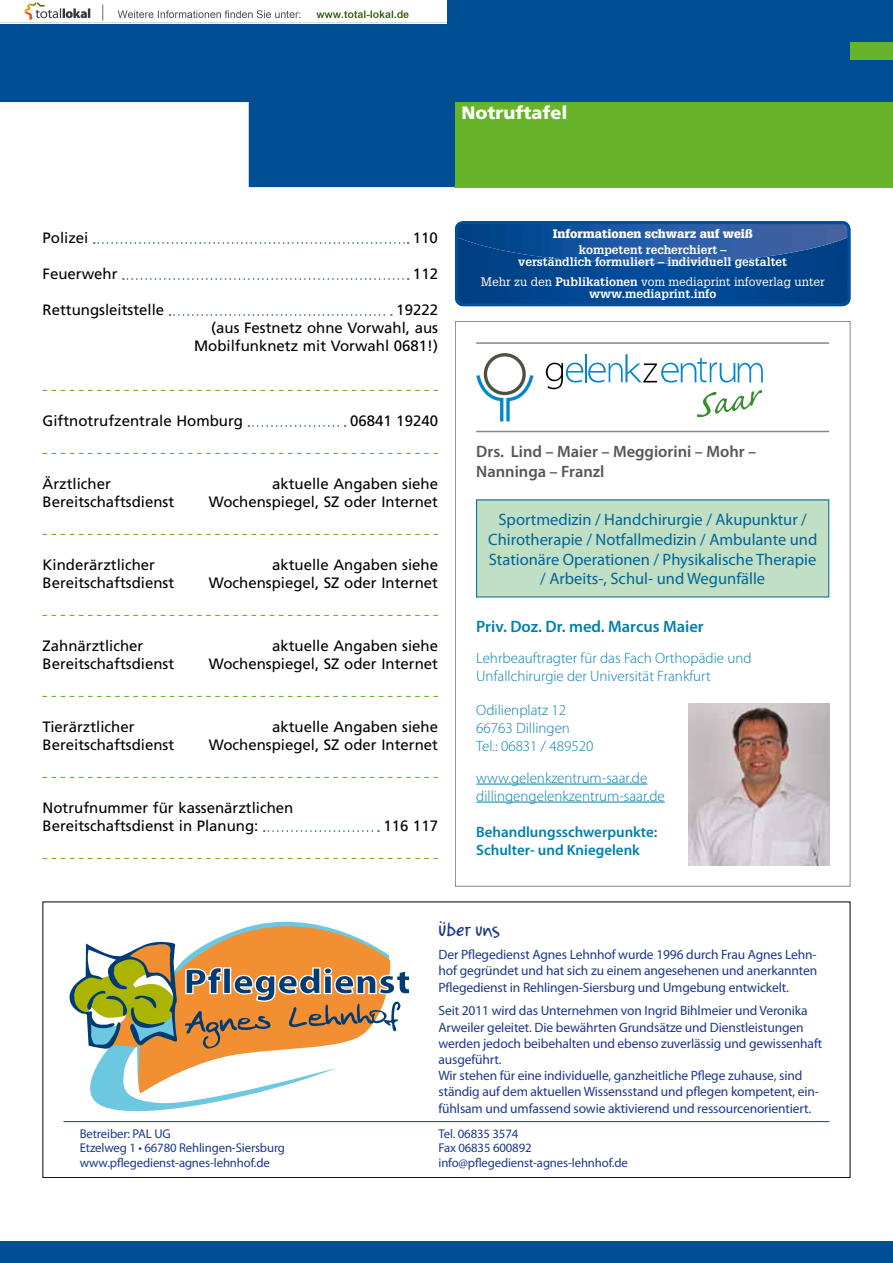
<style>
.page{position:relative;width:893px;height:1263px;background:#fff}
.page>*{position:absolute;margin:0;border:0;box-sizing:border-box;transform-origin:0 0}
.t1{font:900 18px "Frutiger LT Com";color:#fff}
.t2{font:16.5px/19.8px "Myriad Pro";color:#006698;text-align:center}
.t3{font:600 16.5px/19.8px "Myriad Pro";color:#565655}
.t4{font:600 16.5px "Myriad Pro";color:#007fac}
.t5{font:700 16.5px "Ad Pro LT Std";letter-spacing:-.01em;color:#1c388f}
.t6{font:15px/18px "Frutiger LT Com";color:#000;text-align:right}
.t7{font:300 15px/18px "Myriad Pro";color:#007fac}
.t8{font:600 15px/18px "Myriad Pro";color:#007fac}
.t9{font:13.5px/16.2px "Myriad Pro";letter-spacing:-.01em;color:#1c388f;text-align:justify}
.t10{font:12.75px/14.2px "Myriad Pro";letter-spacing:-.01em;color:#1c388f}
.t11{font:12px/12px "Glypha LT Std";color:#fff;text-align:center}
.t12{font:700 12px/12px "Glypha LT Std";color:#fff;text-align:center}
.t13{font:900 12px "Glypha LT Std";color:#fff}
.s1{font-weight:700}
</style>
<div class="page">
<svg style="left:0;top:0;width:893px;height:187px;fill:#004f94"></svg>
<div style="left:850px;top:43px;width:43px;height:17px;background:#67b32a"></div>
<div style="left:0;top:1242px;width:893px;height:21px;background:#004f94"></div>
<div style="left:455px;top:102px;width:438px;height:85px;background:#67b32a"></div>
<img style="left:689px;top:704px;width:140px;height:161px">
<div style="left:484px;top:353px;width:42px;height:42px;border:3px solid #495244;border-radius:50%"></div>
<svg style="left:476px;top:372px;width:58px;height:50px"></svg>
<svg style="left:546px;top:354px;width:217px;height:63px"></svg>
<hr style="left:476px;top:342px;width:353px;height:2px;background:#868786">
<hr style="left:476px;top:431px;width:353px;height:1px;background:#868786">
<hr style="left:476px;top:784px;width:171px;height:1px;background:#007fac">
<hr style="left:476px;top:802px;width:189px;height:1px;background:#007fac">
<div style="left:477px;top:500px;width:352px;height:97px;background:#c0dfc5"></div>
<svg style="left:70px;top:922px;width:340px;height:189px"></svg>
<hr style="left:63px;top:1121px;width:766px;height:1px;background:#1c388f">
<svg style="left:456px;top:264px;width:394px;height:42px;background:#004690"></svg>
<img style="left:459px;top:222px;width:391px;height:42px">
<div style="left:455px;top:221px;width:395px;height:85px;border:3px solid #004e9e;border-radius:7px"></div>
<svg style="left:94px;top:242px;width:315px;height:2px"></svg>
<svg style="left:123px;top:278px;width:286px;height:2px"></svg>
<svg style="left:170px;top:314px;width:222px;height:2px"></svg>
<svg style="left:43px;top:390px;width:395px;height:1px"></svg>
<svg style="left:248px;top:425px;width:98px;height:2px"></svg>
<svg style="left:43px;top:453px;width:395px;height:1px"></svg>
<svg style="left:43px;top:534px;width:395px;height:1px"></svg>
<svg style="left:43px;top:615px;width:395px;height:1px"></svg>
<svg style="left:43px;top:696px;width:395px;height:1px"></svg>
<svg style="left:43px;top:777px;width:395px;height:1px"></svg>
<svg style="left:264px;top:830px;width:115px;height:2px"></svg>
<svg style="left:43px;top:858px;width:395px;height:1px"></svg>
<img style="left:0;top:0;width:446px;height:24px">
<p class="t1" style="left:461px;top:102px;width:108px">Notruftafel</p>
<p class="t6" style="left:43px;top:229px;width:47px">Polizei</p>
<p class="t6" style="left:413px;top:229px;width:27px">110</p>
<p class="t6" style="left:43px;top:265px;width:77px">Feuerwehr</p>
<p class="t6" style="left:413px;top:265px;width:27px">112</p>
<p class="t6" style="left:43px;top:301px;width:123px">Rettungsleitstelle</p>
<p class="t6" style="left:194px;top:301px;width:245px">19222<br>(aus Festnetz ohne Vorwahl, aus<br>Mobilfunknetz mit Vorwahl 0681!)</p>
<p class="t6" style="left:43px;top:412px;width:202px">Giftnotrufzentrale Homburg</p>
<p class="t6" style="left:350px;top:412px;width:89px">06841 19240</p>
<p class="t6" style="left:43px;top:475px;width:70px">Ärztlicher</p>
<p class="t6" style="left:272px;top:475px;width:167px">aktuelle Angaben siehe</p>
<p class="t6" style="left:43px;top:493px;width:133px">Bereitschaftsdienst</p>
<p class="t6" style="left:209px;top:493px;width:231px">Wochenspiegel, SZ oder Internet</p>
<p class="t6" style="left:43px;top:556px;width:114px">Kinderärztlicher</p>
<p class="t6" style="left:272px;top:556px;width:167px">aktuelle Angaben siehe</p>
<p class="t6" style="left:43px;top:574px;width:133px">Bereitschaftsdienst</p>
<p class="t6" style="left:209px;top:574px;width:231px">Wochenspiegel, SZ oder Internet</p>
<p class="t6" style="left:43px;top:637px;width:102px">Zahnärztlicher</p>
<p class="t6" style="left:272px;top:637px;width:167px">aktuelle Angaben siehe</p>
<p class="t6" style="left:43px;top:655px;width:133px">Bereitschaftsdienst</p>
<p class="t6" style="left:209px;top:655px;width:231px">Wochenspiegel, SZ oder Internet</p>
<p class="t6" style="left:43px;top:718px;width:93px">Tierärztlicher</p>
<p class="t6" style="left:272px;top:718px;width:167px">aktuelle Angaben siehe</p>
<p class="t6" style="left:43px;top:736px;width:133px">Bereitschaftsdienst</p>
<p class="t6" style="left:209px;top:736px;width:231px">Wochenspiegel, SZ oder Internet</p>
<p class="t6" style="left:43px;top:799px;width:252px;text-align:left">Notrufnummer für kassenärztlichen<br>Bereitschaftsdienst in Planung:</p>
<p class="t6" style="left:383px;top:817px;width:56px">116 117</p>
<p class="t13" style="left:553px;top:226px;width:202px">Informationen schwarz auf weiß</p>
<p class="t12" style="left:518px;top:244px;width:270px">kompetent recherchiert –<br>verständlich formuliert – individuell gestaltet</p>
<p class="t11" style="left:481px;top:275px;width:346px">Mehr zu den <span class="s1">Publikationen</span> vom mediaprint infoverlag unter <span class="s1">www.mediaprint.info</span></p>
<p class="t3" style="left:476px;top:441px;width:282px">Drs. Lind – Maier – Meggiorini – Mohr –<br>Nanninga – Franzl</p>
<p class="t2" style="left:488px;top:509px;width:331px">Sportmedizin / Handchirurgie / Akupunktur / Chirotherapie / Notfallmedizin / Ambulante und Stationäre Operationen / Physikalische Therapie / Arbeits-, Schul- und Wegunfälle</p>
<p class="t4" style="left:476px;top:615px;width:229px">Priv. Doz. Dr. med. Marcus Maier</p>
<p class="t7" style="left:476px;top:649px;width:277px">Lehrbeauftragter für das Fach Orthopädie und<br>Unfallchirurgie der Universität Frankfurt</p>
<p class="t7" style="left:476px;top:701px;width:119px">Odilienplatz 12<br>66763 Dillingen<br>Tel.: 06831 / 489520</p>
<p class="t7" style="left:476px;top:768px;width:190px">www.gelenkzentrum-saar.de dillingengelenkzentrum-saar.de</p>
<p class="t8" style="left:476px;top:822px;width:183px">Behandlungsschwerpunkte:<br>Schulter- und Kniegelenk</p>
<p class="t5" style="left:438px;top:920px;width:63px">Über uns</p>
<p class="t9" style="left:438px;top:946px;width:380px">Der Pflegedienst Agnes Lehnhof wurde 1996 durch Frau Agnes Lehn&shy;hof gegründet und hat sich zu einem angesehenen und anerkannten Pflegedienst in Rehlingen-Siersburg und Umgebung entwickelt.</p>
<p class="t9" style="left:438px;top:1002px;width:385px;text-align:left">Seit 2011 wird das Unternehmen von Ingrid Bihlmeier und Veronika Arweiler geleitet. Die bewährten Grundsätze und Dienstleistungen werden jedoch beibehalten und ebenso zuverlässig und gewissenhaft ausgeführt.<br>Wir stehen für eine individuelle, ganzheitliche Pflege zuhause, sind ständig auf dem aktuellen Wissensstand und pflegen kompetent, ein&shy;fühlsam und umfassend sowie aktivierend und ressourcenorientiert.</p>
<p class="t10" style="left:80px;top:1126px;width:207px">Betreiber: PAL UG<br>Etzelweg 1 • 66780 Rehlingen-Siersburg www.pflegedienst-agnes-lehnhof.de</p>
<p class="t10" style="left:438px;top:1126px;width:191px">Tel. 06835 3574<br>Fax 06835 600892 info@pflegedienst-agnes-lehnhof.de</p>
</div>
